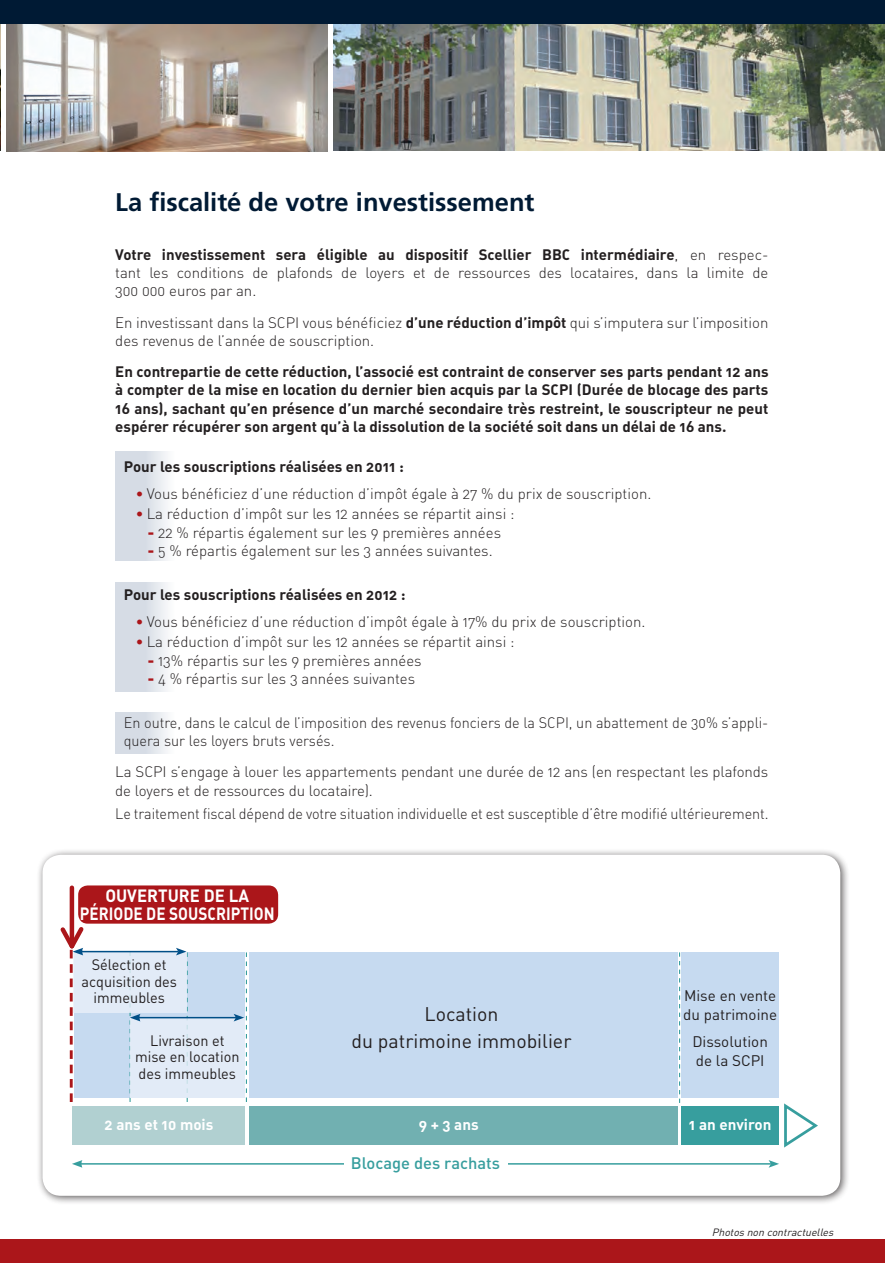
<style>
.page{position:relative;width:885px;height:1263px;background:#fff}
.page>*{position:absolute;margin:0;border:0;box-sizing:border-box;transform-origin:0 0}
.t1{font:700 25.5px "Frutiger";color:#001a34}
.t2{font:19.5px/27px "DIN";color:#231f20;text-align:center}
.t3{font:17.55px/17.2px "DIN Bold Alternate";color:#fff;text-align:center;scale:.95 1}
.t4{font:500 16.5px "DIN";color:#379e9e}
.t5{font:15.15px/18.8px "DIN";color:#231f20}
.t6{font:15.15px "DIN Bold Alternate";color:#fff}
.t7{font:15px/18.3px "DIN Light Alternate";color:#231f20}
.t8{font:15px/18.3px "DIN Bold Alternate";color:#231f20;text-align:justify}
.t9{font:15px/18.3px "DIN Light Alternate";color:#231f20;scale:.96 1}
.t10{font:15px/16.5px "DIN";color:#231f20;text-align:center;scale:.96 1}
.t11{font:italic 10.5px "DIN Regular Alternate";color:#231f20}
.s1{font-family:"DIN Light Alternate"}
.s2{font-family:"DIN Bold Alternate"}
.s3{font-family:"DIN Black Alternate";color:#ab161a}
</style>
<div class="page">
<div style="left:115px;top:452px;width:60px;height:109px;background:linear-gradient(to right,#cbd3de,#f4f6f8)"></div>
<div style="left:115px;top:582px;width:60px;height:109px;background:linear-gradient(to right,#cbd3de,#f4f6f8)"></div>
<div style="left:115px;top:712px;width:60px;height:42px;background:linear-gradient(to right,#cbd3de,#f4f6f8)"></div>
<div style="left:0;top:1239px;width:884px;height:24px;background:#ab161a"></div>
<img style="left:6px;top:23px;width:322px;height:128px">
<img style="left:0;top:23px;width:1px;height:128px">
<img style="left:334px;top:23px;width:550px;height:127px">
<div style="left:36px;top:848px;width:814px;height:358px;background:#231f20;opacity:.75"></div>
<div style="left:43px;top:855px;width:797px;height:341px;background:#fff;border-radius:18px"></div>
<hr style="left:70px;top:888px;width:4px;height:58px;background:#ab161a">
<div style="left:78px;top:885px;width:200px;height:39px;background:#ab161a;border-radius:10px"></div>
<div style="left:249px;top:952px;width:428px;height:146px;background:#c6daf0"></div>
<div style="left:74px;top:952px;width:171px;height:146px;background:#c6daf0"></div>
<div style="left:681px;top:952px;width:98px;height:146px;background:#c6daf0"></div>
<div style="left:72px;top:1106px;width:173px;height:39px;background:#b1d0d1"></div>
<div style="left:249px;top:1106px;width:428px;height:39px;background:#71b0b1"></div>
<div style="left:681px;top:1106px;width:98px;height:39px;background:#379e9e"></div>
<svg style="left:679px;top:952px;width:1px;height:151px"></svg>
<svg style="left:784px;top:1103px;width:34px;height:45px"></svg>
<div style="left:73px;top:952px;width:113px;height:61px;background:#e2ebf7"></div>
<div style="left:131px;top:1018px;width:114px;height:80px;background:#e2ebf7"></div>
<hr style="left:81px;top:951px;width:97px;height:1px;background:#004f87">
<svg style="left:60px;top:923px;width:27px;height:179px"></svg>
<svg style="left:176px;top:948px;width:12px;height:154px"></svg>
<hr style="left:80px;top:1163px;width:690px;height:1px;background:#379e9e">
<svg style="left:72px;top:1160px;width:10px;height:8px"></svg>
<svg style="left:768px;top:1160px;width:11px;height:8px"></svg>
<hr style="left:138px;top:1017px;width:98px;height:1px;background:#004f87">
<svg style="left:129px;top:952px;width:11px;height:150px"></svg>
<svg style="left:233px;top:952px;width:14px;height:150px"></svg>
<div style="left:344px;top:1155px;width:163px;height:22px;background:#fff"></div>
<div style="left:0;top:0;width:884px;height:23px;background:#001a34"></div>
<h1 class="t1" style="left:115px;top:187px;width:420px">La fiscalité de votre investissement</h1>
<p class="t8" style="left:115px;top:244px;width:654px">Votre investissement sera éligible au dispositif Scellier BBC intermédiaire<span class="s1">, en respec-</span></p>
<p class="t7" style="left:115px;top:263px;width:654px">tant les conditions de plafonds de loyers et de ressources des locataires, dans la limite de<br>300 000 euros par an.</p>
<p class="t7" style="left:115px;top:313px;width:654px">En investissant dans la SCPI vous bénéficiez <span class="s2">d’une réduction d’impôt</span> qui s’imputera sur l’imposition des revenus de l’année de souscription.</p>
<p class="t8" style="left:115px;top:362px;width:654px">En contrepartie de cette réduction, l’associé est contraint de conserver ses parts pendant 12 ans à compter de la mise en location du dernier bien acquis par la SCPI (Durée de blocage des parts 16 ans), sachant qu’en présence d’un marché secondaire très restreint, le souscripteur ne peut espérer récupérer son argent qu’à la dissolution de la société soit dans un délai de 16 ans.</p>
<p class="t8" style="left:124px;top:457px;width:282px">Pour les souscriptions réalisées en 2011 :</p>
<p class="t7" style="left:136px;top:484px;width:516px"><span class="s3">•</span> Vous bénéficiez d’une réduction d’impôt égale à 27 % du prix de souscription.</p>
<p class="t7" style="left:136px;top:505px;width:380px"><span class="s3">•</span> La réduction d’impôt sur les 12 années se répartit ainsi :</p>
<p class="t7" style="left:148px;top:523px;width:355px"><span class="s3">-</span> 22 % répartis également sur les 9 premières années</p>
<p class="t7" style="left:148px;top:541px;width:346px"><span class="s3">-</span> 5 % répartis également sur les 3 années suivantes.</p>
<p class="t8" style="left:124px;top:585px;width:283px">Pour les souscriptions réalisées en 2012 :</p>
<p class="t7" style="left:136px;top:612px;width:510px"><span class="s3">•</span> Vous bénéficiez d’une réduction d’impôt égale à 17% du prix de souscription.</p>
<p class="t7" style="left:136px;top:633px;width:380px"><span class="s3">•</span> La réduction d’impôt sur les 12 années se répartit ainsi :</p>
<p class="t7" style="left:148px;top:651px;width:275px"><span class="s3">-</span> 13% répartis sur les 9 premières années</p>
<p class="t7" style="left:148px;top:669px;width:269px"><span class="s3">-</span> 4 % répartis sur les 3 années suivantes</p>
<p class="t9" style="left:124px;top:713px;width:673px">En outre, dans le calcul de l’imposition des revenus fonciers de la SCPI, un abattement de 30% s’appli&shy;quera sur les loyers bruts versés.</p>
<p class="t7" style="left:115px;top:763px;width:654px">La SCPI s’engage à louer les appartements pendant une durée de 12 ans (en respectant les plafonds de loyers et de ressources du locataire).</p>
<p class="t9" style="left:115px;top:804px;width:682px">Le traitement fiscal dépend de votre situation individuelle et est susceptible d’être modifié ultérieurement.</p>
<p class="t3" style="left:80px;top:887px;width:206px">OUVERTURE DE LA<br>PÉRIODE DE SOUSCRIPTION</p>
<p class="t10" style="left:82px;top:956px;width:101px">Sélection et acquisition des immeubles</p>
<p class="t10" style="left:135px;top:1031px;width:110px">Livraison et mise en location des immeubles</p>
<h2 class="t2" style="left:351px;top:1000px;width:221px">Location<br>du patrimoine immobilier</h2>
<p class="t5" style="left:683px;top:986px;width:95px">Mise en vente du patrimoine</p>
<p class="t5" style="left:692px;top:1032px;width:77px">Dissolution de la SCPI</p>
<p class="t6" style="left:105px;top:1115px;width:110px">2 ans et 10 mois</p>
<p class="t6" style="left:419px;top:1115px;width:61px">9 + 3 ans</p>
<p class="t6" style="left:688px;top:1115px;width:84px">1 an environ</p>
<p class="t4" style="left:351px;top:1152px;width:151px">Blocage des rachats</p>
<p class="t11" style="left:711px;top:1225px;width:126px">Photosnon contractuelles</p>
</div>
